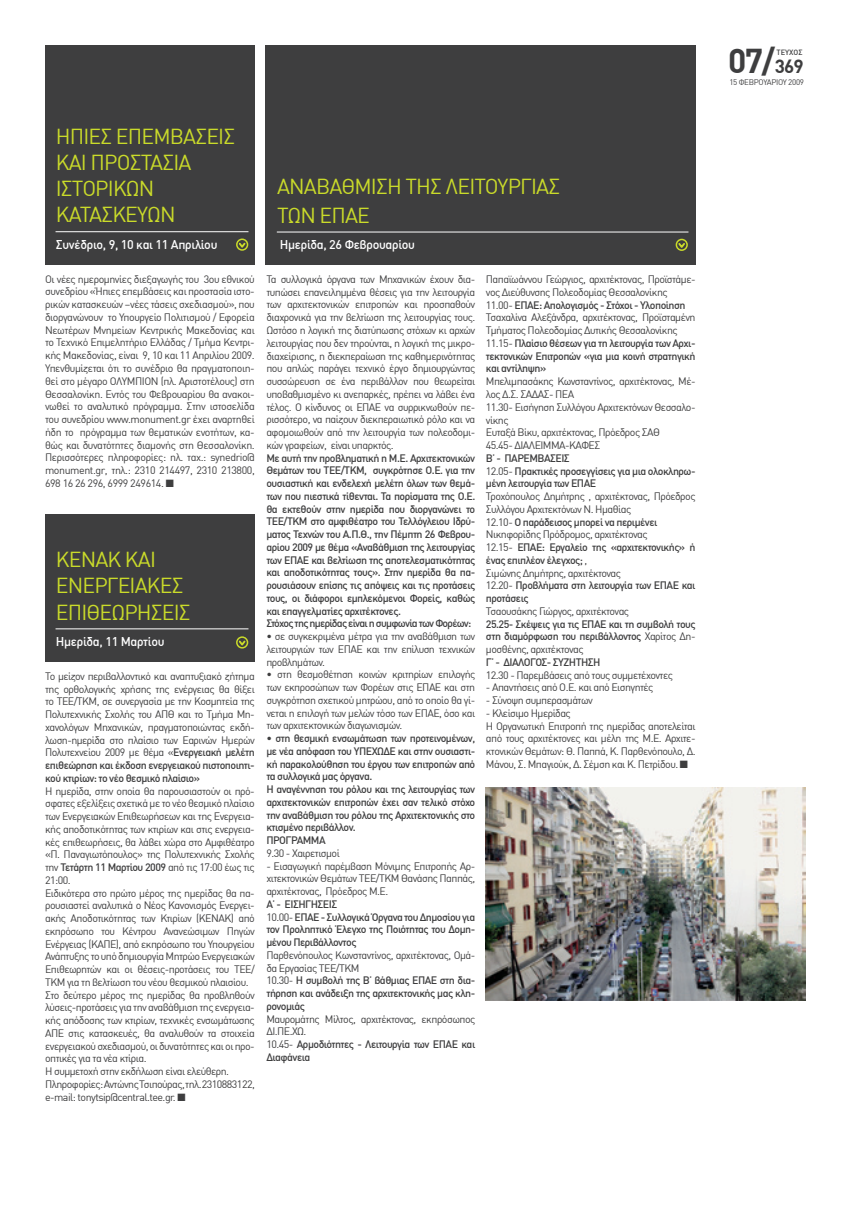
<style>
.page{position:relative;width:851px;height:1205px;background:#fff}
.page>*{position:absolute;margin:0;border:0;box-sizing:border-box;transform-origin:0 0}
.t1{font:700 33.75px "DIN Greek";color:#3e3e3f}
.t2{font:21.25px/26.2px "DIN Greek";letter-spacing:-.04em;color:#cadb2a}
.t3{font:500 12.5px "DIN Greek";letter-spacing:-.025em;color:#fff}
.t4{font:10.62px/12.8px "DIN Greek";letter-spacing:-.05em;color:#3e3e3f;text-align:justify}
.t5{font:500 10.62px/12.8px "DIN Greek";letter-spacing:-.05em;color:#3e3e3f}
.t6{font:8px "DIN Greek";letter-spacing:-.04em;color:#3e3e3f}
.t7{font:500 7.5px "DIN Greek";color:#3e3e3f}
.s1{font-weight:500}
.s2{font-weight:400}
.s3{font-size:18.75px}
</style>
<div class="page">
<div style="left:45px;top:45px;width:210px;height:219px;background:#3e3e3f"></div>
<hr style="left:56px;top:231px;width:192px;height:1px;background:#fff">
<svg style="left:239px;top:241px;width:6px;height:7px"></svg>
<div style="left:236px;top:238px;width:12px;height:13px;border:2px solid #cadb2a;border-radius:50%"></div>
<div style="left:45px;top:514px;width:210px;height:147px;background:#3e3e3f"></div>
<hr style="left:56px;top:628px;width:192px;height:1px;background:#fff">
<svg style="left:237px;top:640px;width:10px;height:8px"></svg>
<div style="left:236px;top:636px;width:12px;height:12px;border:2px solid #cadb2a;border-radius:50%"></div>
<div style="left:265px;top:45px;width:430px;height:220px;background:#3e3e3f"></div>
<hr style="left:277px;top:232px;width:411px;height:1px;background:#fff">
<svg style="left:678px;top:243px;width:8px;height:7px"></svg>
<div style="left:675px;top:239px;width:12px;height:12px;border:2px solid #cadb2a;border-radius:50%"></div>
<img style="left:486px;top:788px;width:319px;height:213px">
<h2 class="t2" style="left:56px;top:123px;width:181px">ΗΠΙΕΣ ΕΠΕΜΒΑΣΕΙΣ<br>ΚΑΙ ΠΡΟΣΤΑΣΙΑ<br>ΙΣΤΟΡΙΚΩΝ<br>ΚΑΤΑΣΚΕΥΩΝ</h2>
<p class="t3" style="left:56px;top:237px;width:163px">Συνέδριο, 9, 10 και 11 Απριλίου</p>
<p class="t4" style="left:45px;top:273px;width:211px">Οι νέες ημερομηνίες διεξαγωγής του 3ου εθνικού συνεδρίου «Ήπιες επεμβάσεις και προστασία ιστο&shy;ρικών κατασκευών –νέες τάσεις σχεδιασμού», που διοργανώνουν το Υπουργείο Πολιτισμού / Εφορεία Νεωτέρων Μνημείων Κεντρικής Μακεδονίας και το Τεχνικό Επιμελητήριο Ελλάδας / Τμήμα Κεντρι&shy;κής Μακεδονίας, είναι 9, 10 και 11 Απριλίου 2009.<br>Υπενθυμίζεται ότι το συνέδριο θα πραγματοποιη&shy;θεί στο μέγαρο ΟΛΥΜΠΙΟΝ (πλ. Αριστοτέλους) στη Θεσσαλονίκη. Εντός του Φεβρουαρίου θα ανακοι&shy;νωθεί το αναλυτικό πρόγραμμα. Στην ιστοσελίδα του συνεδρίου www.monument.gr έχει αναρτηθεί ήδη το πρόγραμμα των θεματικών ενοτήτων, κα&shy;θώς και δυνατότητες διαμονής στη Θεσσαλονίκη.<br>Περισσότερες πληροφορίες: ηλ. ταχ.: synedrio@ monument.gr, τηλ.: 2310 214497, 2310 213800, 698 16 26 296, 6999 249614. ■</p>
<h2 class="t2" style="left:56px;top:546px;width:136px">ΚΕΝΑΚ ΚΑΙ<br>ΕΝΕΡΓΕΙΑΚΕΣ<br>ΕΠΙΘΕΩΡΗΣΕΙΣ</h2>
<p class="t3" style="left:56px;top:634px;width:110px">Ημερίδα, 11 Μαρτίου</p>
<p class="t4" style="left:45px;top:670px;width:211px">Το μείζον περιβαλλοντικό και αναπτυξιακό ζήτημα της ορθολογικής χρήσης της ενέργειας θα θίξει τo TEE/TKM, σε συνεργασία με την Κοσμητεία της Πολυτεχνικής Σχολής του ΑΠΘ και το Τμήμα Μη&shy;χανολόγων Μηχανικών, πραγματοποιώντας εκδή&shy;λωση-ημερίδα στο πλαίσιο των Εαρινών Ημερών Πολυτεχνείου 2009 με θέμα «<span class="s1">Ενεργειακή μελέτη επιθεώρηση και έκδοση ενεργειακού πιστοποιητι&shy;κού κτιρίων: το νέο θεσμικό πλαίσιο»</span></p>
<p class="t4" style="left:45px;top:784px;width:211px;text-align:left">Η ημερίδα, στην οποία θα παρουσιαστούν οι πρό&shy;σφατες εξελίξεις σχετικά με το νέο θεσμικό πλαίσιο των Ενεργειακών Επιθεωρήσεων και της Ενεργεια&shy;κής αποδοτικότητας των κτιρίων και στις ενεργεια&shy;κές επιθεωρήσεις, θα λάβει χώρα στο Αμφιθέατρο «Π. Παναγιωτόπουλος» της Πολυτεχνικής Σχολής την <span class="s1">Τετάρτη 11 Μαρτίου 2009</span> από τις 17:00 έως τις 21:00.<br>Ειδικότερα στο πρώτο μέρος της ημερίδας θα πα&shy;ρουσιαστεί αναλυτικά ο Νέος Κανονισμός Ενεργει&shy;ακής Αποδοτικότητας των Κτιρίων (ΚΕΝΑΚ) από εκπρόσωπο του Κέντρου Ανανεώσιμων Πηγών Ενέργειας (ΚΑΠΕ), από εκπρόσωπο του Υπουργείου Ανάπτυξης το υπό δημιουργία Μητρώο Ενεργειακών Επιθεωρητών και οι θέσεις-προτάσεις του ΤΕΕ/ ΤΚΜ για τη βελτίωση του νέου θεσμικού πλαισίου.<br>Στο δεύτερο μέρος της ημερίδας θα προβληθούν λύσεις-προτάσεις για την αναβάθμιση της ενεργεια&shy;κής απόδοσης των κτιρίων, τεχνικές ενσωμάτωσης ΑΠΕ στις κατασκευές, θα αναλυθούν τα στοιχεία ενεργειακού σχεδιασμού, οι δυνατότητες και οι προ&shy;οπτικές για τα νέα κτίρια.<br>Η συμμετοχή στην εκδήλωση είναι ελεύθερη.<br>Πληροφορίες: Αντώνης Τσιπούρας, τηλ. 2310883122, e-mail: tonytsip@central.tee.gr. ■</p>
<h2 class="t2" style="left:277px;top:172px;width:284px;line-height:28.8px">ΑΝΑΒΑΘΜΙΣΗ ΤΗΣ ΛΕΙΤΟΥΡΓΙΑΣ<br>ΤΩΝ ΕΠΑΕ</h2>
<p class="t3" style="left:280px;top:237px;width:137px">Ημερίδα, 26 Φεβρουαρίου</p>
<p class="t4" style="left:486px;top:273px;width:211px;text-align:left">Παπαϊωάννου Γεώργιος, αρχιτέκτονας, Προϊστάμε&shy;νος Διεύθυνσης Πολεοδομίας Θεσσαλονίκης 11.00- <span class="s1">ΕΠΑΕ: Απολογισμός - Στόχοι - Υλοποίηση </span>Τσαχαλίνα Αλεξάνδρα, αρχιτέκτονας, Προϊσταμένη Τμήματος Πολεοδομίας Δυτικής Θεσσαλονίκης 11.15- <span class="s1">Πλαίσιο θέσεων για τη λειτουργία των Αρχι&shy;τεκτονικών Επιτροπών «για μια κοινή στρατηγική και αντίληψη»</span></p>
<p class="t4" style="left:486px;top:375px;width:211px;text-align:left">Μπελιμπασάκης Κωνσταντίνος, αρχιτέκτονας, Μέ&shy;λος Δ.Σ. ΣΑΔΑΣ- ΠΕΑ<br>11.30- Εισήγηση Συλλόγου Αρχιτεκτόνων Θεσσαλο&shy;νίκης<br>Ευταξά Βίκυ, αρχιτέκτονας, Πρόεδρος ΣΑΘ<br>45.45- ΔΙΑΛΕΙΜΜΑ-ΚΑΦΕΣ</p>
<p class="t5" style="left:486px;top:451px;width:211px">Β΄ - ΠΑΡΕΜΒΑΣΕΙΣ<br><span class="s2">12.05-</span> Πρακτικές προσεγγίσεις για μια ολοκληρω&shy;μένη λειτουργία των ΕΠΑΕ</p>
<p class="t4" style="left:486px;top:490px;width:211px;text-align:left">Τροχόπουλος Δημήτρης , αρχιτέκτονας, Πρόεδρος Συλλόγου Αρχιτεκτόνων Ν. Ημαθίας<br>12.10- <span class="s1">Ο παράδεισος μπορεί να περιμένει </span>Νικηφορίδης Πρόδρομος, αρχιτέκτονας<br>12.15- <span class="s1">ΕΠΑΕ: Εργαλείο της «αρχιτεκτονικής» ή ένας επιπλέον έλεγχος;</span> ,<br>Σιμώνης Δημήτρης, αρχιτέκτονας<br>12.20- <span class="s1">Προβλήματα στη λειτουργία των ΕΠΑΕ και προτάσεις</span></p>
<p class="t4" style="left:486px;top:605px;width:145px">Τσαουσάκης Γιώργος, αρχιτέκτονας</p>
<p class="t5" style="left:486px;top:617px;width:211px;text-align:justify">25.25- Σκέψεις για τις ΕΠΑΕ και τη συμβολή τους στη διαμόρφωση του περιβάλλοντος <span class="s2">Χαρίτος Δη&shy;μοσθένης, αρχιτέκτονας</span></p>
<p class="t5" style="left:486px;top:655px;width:116px">Γ΄ - ΔΙΑΛΟΓΟΣ- ΣΥΖΗΤΗΣΗ</p>
<p class="t4" style="left:486px;top:668px;width:188px">12.30 - Παρεμβάσεις από τους συμμετέχοντες</p>
<p class="t4" style="left:486px;top:681px;width:169px">- Απαντήσεις από Ο.Ε. και από Εισηγητές</p>
<p class="t4" style="left:486px;top:694px;width:108px">- Σύνοψη συμπερασμάτων</p>
<p class="t4" style="left:486px;top:707px;width:211px;text-align:left">- Κλείσιμο Ημερίδας<br>Η Οργανωτική Επιτροπή της ημερίδας αποτελείται από τους αρχιτέκτονες και μέλη της Μ.Ε. Αρχιτε&shy;κτονικών Θεμάτων: Θ. Παππά, Κ. Παρθενόπουλο, Δ.<br>Μάνου, Σ. Μπαγιούκ, Δ. Σέμση και Κ. Πετρίδου. ■</p>
<p class="t4" style="left:266px;top:273px;width:210px">Τα συλλογικά όργανα των Μηχανικών έχουν δια&shy;τυπώσει επανειλημμένα θέσεις για την λειτουργία των αρχιτεκτονικών επιτροπών και προσπαθούν διαχρονικά για την βελτίωση της λειτουργίας τους.<br>Ωστόσο η λογική της διατύπωσης στόχων κι αρχών λειτουργίας που δεν τηρούνται, η λογική της μικρο&shy;διαχείρισης, η διεκπεραίωση της καθημερινότητας που απλώς παράγει τεχνικό έργο δημιουργώντας συσσώρευση σε ένα περιβάλλον που θεωρείται υποβαθμισμένο κι ανεπαρκές, πρέπει να λάβει ένα τέλος. Ο κίνδυνος οι ΕΠΑΕ να συρρικνωθούν πε&shy;ρισσότερο, να παίζουν διεκπεραιωτικό ρόλο και να αφομοιωθούν από την λειτουργία των πολεοδομι&shy;κών γραφείων, είναι υπαρκτός.</p>
<p class="t5" style="left:266px;top:451px;width:210px">Με αυτή την προβληματική η Μ.Ε. Αρχιτεκτονικών Θεμάτων του ΤΕΕ/ΤΚΜ, συγκρότησε Ο.Ε. για την ουσιαστική και ενδελεχή μελέτη όλων των θεμά&shy;των που πιεστικά τίθενται. Τα πορίσματα της Ο.Ε. θα εκτεθούν στην ημερίδα που διοργανώνει το ΤΕΕ/ΤΚΜ στο αμφιθέατρο του Τελλόγλειου Ιδρύ&shy;ματος Τεχνών του Α.Π.Θ., την Πέμπτη 26 Φεβρου&shy;αρίου 2009 με θέμα «Αναβάθμιση της λειτουργίας των ΕΠΑΕ και βελτίωση της αποτελεσματικότητας και αποδοτικότητας τους». Στην ημερίδα θα πα&shy;ρουσιάσουν επίσης τις απόψεις και τις προτάσεις τους, οι διάφοροι εμπλεκόμενοι Φορείς, καθώς και επαγγελματίες αρχιτέκτονες.<br>Στόχος της ημερίδας είναι η συμφωνία των Φορέων:</p>
<p class="t4" style="left:266px;top:630px;width:210px">• σε συγκεκριμένα μέτρα για την αναβάθμιση των λειτουργιών των ΕΠΑΕ και την επίλυση τεχνικών προβλημάτων.</p>
<p class="t4" style="left:266px;top:668px;width:210px">• στη θεσμοθέτηση κοινών κριτηρίων επιλογής των εκπροσώπων των Φορέων στις ΕΠΑΕ και στη συγκρότηση σχετικού μητρώου, από το οποίο θα γί&shy;νεται η επιλογή των μελών τόσο των ΕΠΑΕ, όσο και των αρχιτεκτονικών διαγωνισμών.</p>
<p class="t5" style="left:266px;top:732px;width:210px"><span class="s2">•</span> στη θεσμική ενσωμάτωση των προτεινομένων, με νέα απόφαση του ΥΠΕΧΩΔΕ και στην ουσιαστι&shy;κή παρακολούθηση του έργου των επιτροπών από τα συλλογικά μας όργανα.<br>Η αναγέννηση του ρόλου και της λειτουργίας των αρχιτεκτονικών επιτροπών έχει σαν τελικό στόχο την αναβάθμιση του ρόλου της Αρχιτεκτονικής στο κτισμένο περιβάλλον.<br>ΠΡΟΓΡΑΜΜΑ</p>
<p class="t4" style="left:266px;top:847px;width:75px">9.30 - Χαιρετισμοί</p>
<p class="t4" style="left:266px;top:859px;width:210px">- Εισαγωγική παρέμβαση Μόνιμης Επιτροπής Αρ&shy;χιτεκτονικών Θεμάτων ΤΕΕ/ΤΚΜ Θανάσης Παππάς, αρχιτέκτονας, Πρόεδρος Μ.Ε.</p>
<p class="t5" style="left:266px;top:897px;width:210px">Α΄ - ΕΙΣΗΓΗΣΕΙΣ<br><span class="s2">10.00-</span> ΕΠΑΕ - Συλλογικά Όργανα του Δημοσίου για τον Προληπτικό Έλεγχο της Ποιότητας του Δομη&shy;μένου Περιβάλλοντος</p>
<p class="t5" style="left:266px;top:948px;width:210px"><span class="s2">Παρθενόπουλος Κωνσταντίνος, αρχιτέκτονας, Ομά&shy;δα Εργασίας ΤΕΕ/ΤΚΜ<br>10.30-</span> Η συμβολή της Β΄ βάθμιας ΕΠΑΕ στη δια&shy;τήρηση και ανάδειξη της αρχιτεκτονικής μας κλη&shy;ρονομιάς</p>
<p class="t4" style="left:266px;top:1012px;width:210px;text-align:left">Μαυρομάτης Μίλτος, αρχιτέκτονας, εκπρόσωπος<br>ΔΙ.ΠΕ.ΧΩ.<br>10.45- <span class="s1">Αρμοδιότητες - Λειτουργία των ΕΠΑΕ και<br>Διαφάνεια</span></p>
<h1 class="t1" style="left:728px;top:41px;width:77px">07/<span class="s3">369</span></h1>
<p class="t6" style="left:729px;top:78px;width:76px">15 ΦΕΒΡΟΥΑΡΙΟΥ 2009</p>
<p class="t7" style="left:776px;top:48px;width:27px">ΤΕΥΧΟΣ</p>
</div>
